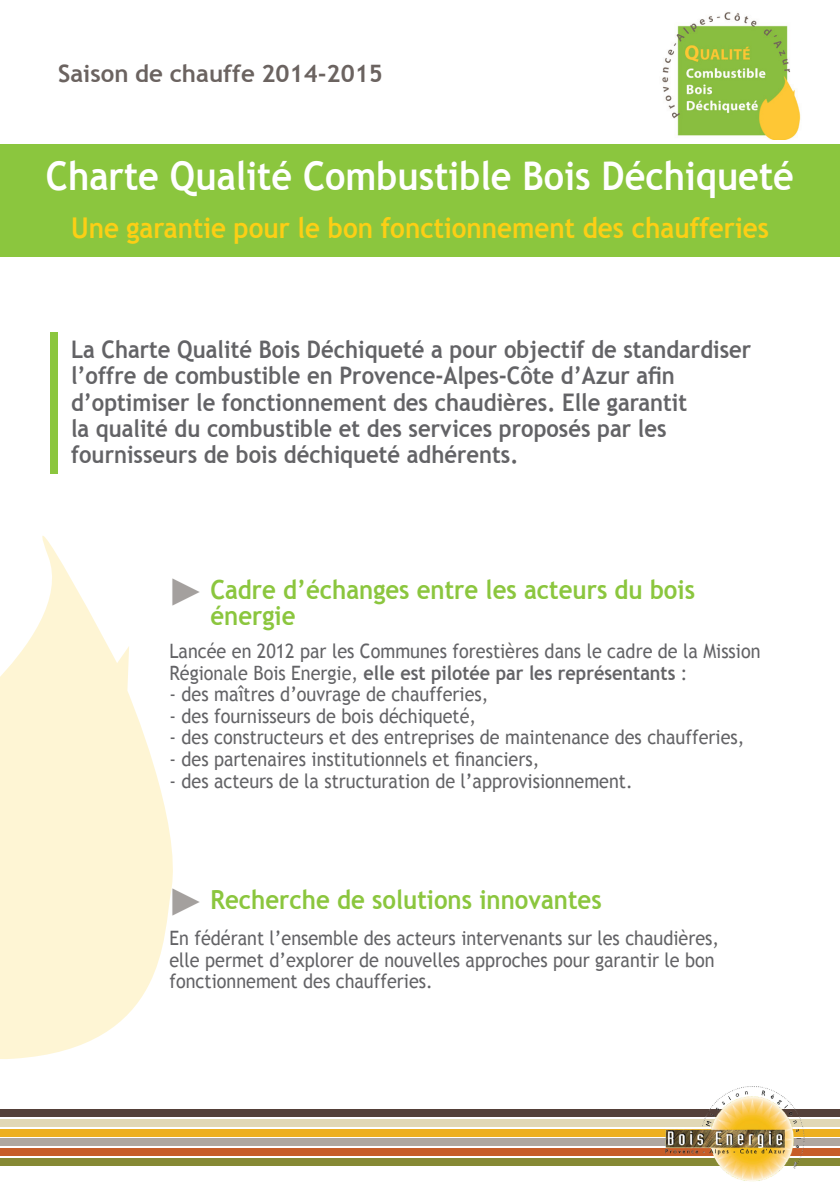
<style>
.page{position:relative;width:840px;height:1191px;background:#fff}
.page>*{position:absolute;margin:0;border:0;box-sizing:border-box;transform-origin:0 0}
.t1{font:700 39.6px "Trebuchet MS";color:#fff;scale:.91 1}
.t2{font:38.4px "Arial";color:#a4a09e}
.t3{font:700 28.6px "Trebuchet MS";color:#fccf15;scale:.91 1}
.t4{font:700 26.4px/26px "Trebuchet MS";color:#8bc63e;scale:.91 1}
.t5{font:700 24.2px/26.4px "Trebuchet MS";color:#636366;scale:.91 1}
.t6{font:700 24px "Trebuchet MS";color:#6b6360}
.t7{font:19.8px/21.6px "Trebuchet MS";color:#636366;scale:.91 1}
.s1{font-weight:700}
</style>
<div class="page">
<svg style="left:0;top:536px;width:173px;height:523px;fill:#fef5d4"></svg>
<div style="left:0;top:144px;width:839px;height:113px;background:#8bc63e"></div>
<img style="left:662px;top:12px;width:139px;height:127px">
<div style="left:50px;top:332px;width:8px;height:141px;background:#8bc63e"></div>
<div style="left:0;top:1158px;width:839px;height:7px;background:#868934"></div>
<div style="left:0;top:1119px;width:839px;height:7px;background:#e1d8b6"></div>
<div style="left:0;top:1138px;width:839px;height:8px;background:#afa7a0"></div>
<div style="left:0;top:1129px;width:839px;height:7px;background:#edaf1f"></div>
<div style="left:0;top:1148px;width:839px;height:7px;background:#c75d28"></div>
<div style="left:0;top:1109px;width:839px;height:8px;background:#544039"></div>
<img style="left:657px;top:1086px;width:155px;height:95px">
<p class="t6" style="left:58px;top:58px;width:326px">Saison de chauffe 2014-2015</p>
<h1 class="t1" style="left:46px;top:151px;width:823px">Charte Qualité Combustible Bois Déchiqueté</h1>
<h3 class="t3" style="left:71px;top:209px;width:768px">Une garantie pour le bon fonctionnement des chaufferies</h3>
<p class="t5" style="left:71px;top:336px;width:748px">La Charte Qualité Bois Déchiqueté a pour objectif de standardiser l’offre de combustible en Provence-Alpes-Côte d’Azur afin d’optimiser le fonctionnement des chaudières. Elle garantit<br>la qualité du combustible et des services proposés par les fournisseurs de bois déchiqueté adhérents.</p>
<h2 class="t2" style="left:167px;top:566px;width:39px">►</h2>
<h3 class="t4" style="left:210px;top:577px;width:533px">Cadre d’échanges entre les acteurs du bois énergie</h3>
<p class="t7" style="left:169px;top:640px;width:650px">Lancée en 2012 par les Communes forestières dans le cadre de la Mission<br>Régionale Bois Energie, <span class="s1">elle est pilotée par les représentants</span> :</p>
<p class="t7" style="left:169px;top:683px;width:352px">- des maîtres d’ouvrage de chaufferies,</p>
<p class="t7" style="left:169px;top:705px;width:338px">- des fournisseurs de bois déchiqueté,</p>
<p class="t7" style="left:169px;top:727px;width:633px">- des constructeurs et des entreprises de maintenance des chaufferies,</p>
<p class="t7" style="left:169px;top:748px;width:407px">- des partenaires institutionnels et financiers,</p>
<p class="t7" style="left:169px;top:770px;width:510px">- des acteurs de la structuration de l’approvisionnement.</p>
<h2 class="t2" style="left:167px;top:876px;width:39px">►</h2>
<h3 class="t4" style="left:210px;top:886px;width:431px">Recherche de solutions innovantes</h3>
<p class="t7" style="left:169px;top:927px;width:605px">En fédérant l’ensemble des acteurs intervenants sur les chaudières, elle permet d’explorer de nouvelles approches pour garantir le bon fonctionnement des chaufferies.</p>
</div>
